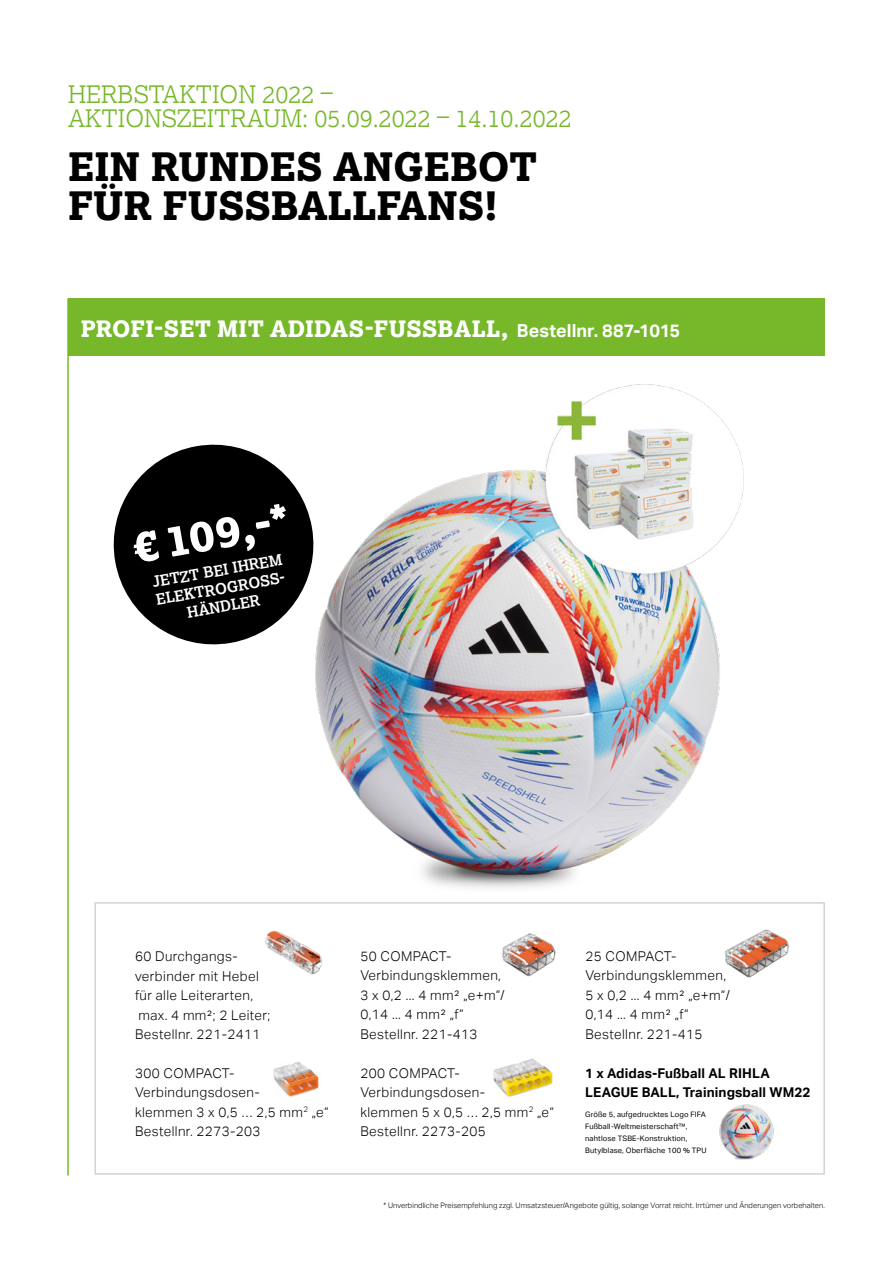
<style>
.page{position:relative;width:893px;height:1263px;background:#fff}
.page>*{position:absolute;margin:0;border:0;box-sizing:border-box;transform-origin:0 0}
.Caption_Bold_Black{font:800 43.5px "Lexia";color:#fff}
.H2_31pt___Schwarz{font:800 39px/39px "Lexia";color:#000}
.SUB2___18_6_Schwarz{font:300 24px/24px "Lexia";color:#76b82a}
.H3_25pt___Weiß{font:800 22.5px "Lexia";letter-spacing:.01em;color:#fff}
.Caption_Bold_Black-2{font:700 15px/18px "Lexia";color:#fff}
.Body_Copy_1_-_9pt_Bl{font:300 13.5px/19.5px "Aktiv Grotesk";letter-spacing:.03em;color:#000}
.Subhead{font:700 13.5px/19.5px "Aktiv Grotesk";letter-spacing:.01em;color:#000}
.t1{font:300 7.5px "Aktiv Grotesk";letter-spacing:.01em;color:#000}
.t2{font:7.5px/12px "Aktiv Grotesk";letter-spacing:.02em;color:#000}
.s1{font-family:"Aktiv Grotesk";font-weight:700;font-size:18px}
</style>
<div class="page">
<div style="left:94px;top:902px;width:731px;height:273px;border:2px solid #d4d2d7"></div>
<img style="left:273px;top:1062px;width:46px;height:35px">
<img style="left:493px;top:1058px;width:59px;height:39px">
<img style="left:502px;top:933px;width:54px;height:44px">
<img style="left:724px;top:929px;width:65px;height:49px">
<img style="left:265px;top:930px;width:58px;height:45px">
<img style="left:315px;top:384px;width:429px;height:504px">
<img style="left:719px;top:1104px;width:55px;height:56px">
<hr style="left:67px;top:299px;width:2px;height:876px;background:#76b82a">
<div style="left:68px;top:299px;width:757px;height:57px;background:#76b82a"></div>
<svg style="left:113px;top:437px;width:208px;height:215px;fill:#000"></svg>
<p class="SUB2___18_6_Schwarz" style="left:68px;top:81px;width:505px">HERBSTAKTION 2022 –<br>AKTIONSZEITRAUM: 05.09.2022 – 14.10.2022</p>
<p class="H2_31pt___Schwarz" style="left:68px;top:146px;width:471px">EIN RUNDES ANGEBOT<br>FÜR FUSSBALLFANS!</p>
<p class="H3_25pt___Weiß" style="left:81px;top:314px;width:601px">PROFI-SET MIT ADIDAS-FUSSBALL, <span class="s1">Bestellnr. 887-1015</span></p>
<p class="Caption_Bold_Black" style="left:128px;top:520px;width:160px;rotate:-10deg">€ 109,-*</p>
<p class="Caption_Bold_Black-2" style="left:151px;top:573px;width:135px;rotate:-10deg">JETZT BEI IHREM<br>ELEKTROGROSS-</p>
<p class="Caption_Bold_Black-2" style="left:186px;top:603px;width:75px;rotate:-10deg">HÄNDLER</p>
<p class="Body_Copy_1_-_9pt_Bl" style="left:135px;top:947px;width:125px">60 Durchgangs&shy;verbinder mit Hebel</p>
<p class="Body_Copy_1_-_9pt_Bl" style="left:135px;top:986px;width:137px">für alle Leiterarten, max. 4 mm²; 2 Leiter;</p>
<p class="Body_Copy_1_-_9pt_Bl" style="left:135px;top:1025px;width:127px">Bestellnr. 221-2411</p>
<p class="Body_Copy_1_-_9pt_Bl" style="left:135px;top:1063px;width:195px">300 COMPACT-<br>Verbindungsdosen-<br>klemmen 3 x 0,5 … 2,5 mm<sup>2</sup> „e“</p>
<p class="Body_Copy_1_-_9pt_Bl" style="left:135px;top:1122px;width:127px">Bestellnr. 2273-203</p>
<p class="Body_Copy_1_-_9pt_Bl" style="left:360px;top:946px;width:142px">50 COMPACT-<br>Verbindungsklemmen,</p>
<p class="Body_Copy_1_-_9pt_Bl" style="left:360px;top:985px;width:146px">3 x 0,2 ... 4 mm² „e+m“/</p>
<p class="Body_Copy_1_-_9pt_Bl" style="left:360px;top:1005px;width:105px">0,14 ... 4 mm² „f“</p>
<p class="Body_Copy_1_-_9pt_Bl" style="left:360px;top:1024px;width:119px">Bestellnr. 221-413</p>
<p class="Body_Copy_1_-_9pt_Bl" style="left:360px;top:1063px;width:195px">200 COMPACT-<br>Verbindungsdosen-<br>klemmen 5 x 0,5 … 2,5 mm<sup>2</sup> „e“</p>
<p class="Body_Copy_1_-_9pt_Bl" style="left:360px;top:1122px;width:127px">Bestellnr. 2273-205</p>
<p class="Body_Copy_1_-_9pt_Bl" style="left:585px;top:946px;width:142px">25 COMPACT-<br>Verbindungsklemmen,</p>
<p class="Body_Copy_1_-_9pt_Bl" style="left:585px;top:985px;width:146px">5 x 0,2 ... 4 mm² „e+m“/</p>
<p class="Body_Copy_1_-_9pt_Bl" style="left:585px;top:1004px;width:105px">0,14 ... 4 mm² „f“</p>
<p class="Body_Copy_1_-_9pt_Bl" style="left:585px;top:1024px;width:119px">Bestellnr. 221-415</p>
<p class="Subhead" style="left:585px;top:1063px;width:227px">1 x Adidas-Fußball AL RIHLA<br>LEAGUE BALL, Trainingsball WM22</p>
<p class="t2" style="left:585px;top:1108px;width:123px">Größe 5, aufgedrucktes Logo FIFA<br>Fußball-Weltmeisterschaft™, nahtlose TSBE-Konstruktion,<br>Butylblase, Oberfläche 100 % TPU</p>
<p class="t1" style="left:383px;top:1200px;width:443px">* Unverbindliche Preisempfehlung zzgl. Umsatzsteuer/Angebote gültig, solange Vorrat reicht. Irrtümer und Änderungen vorbehalten.</p>
</div>
